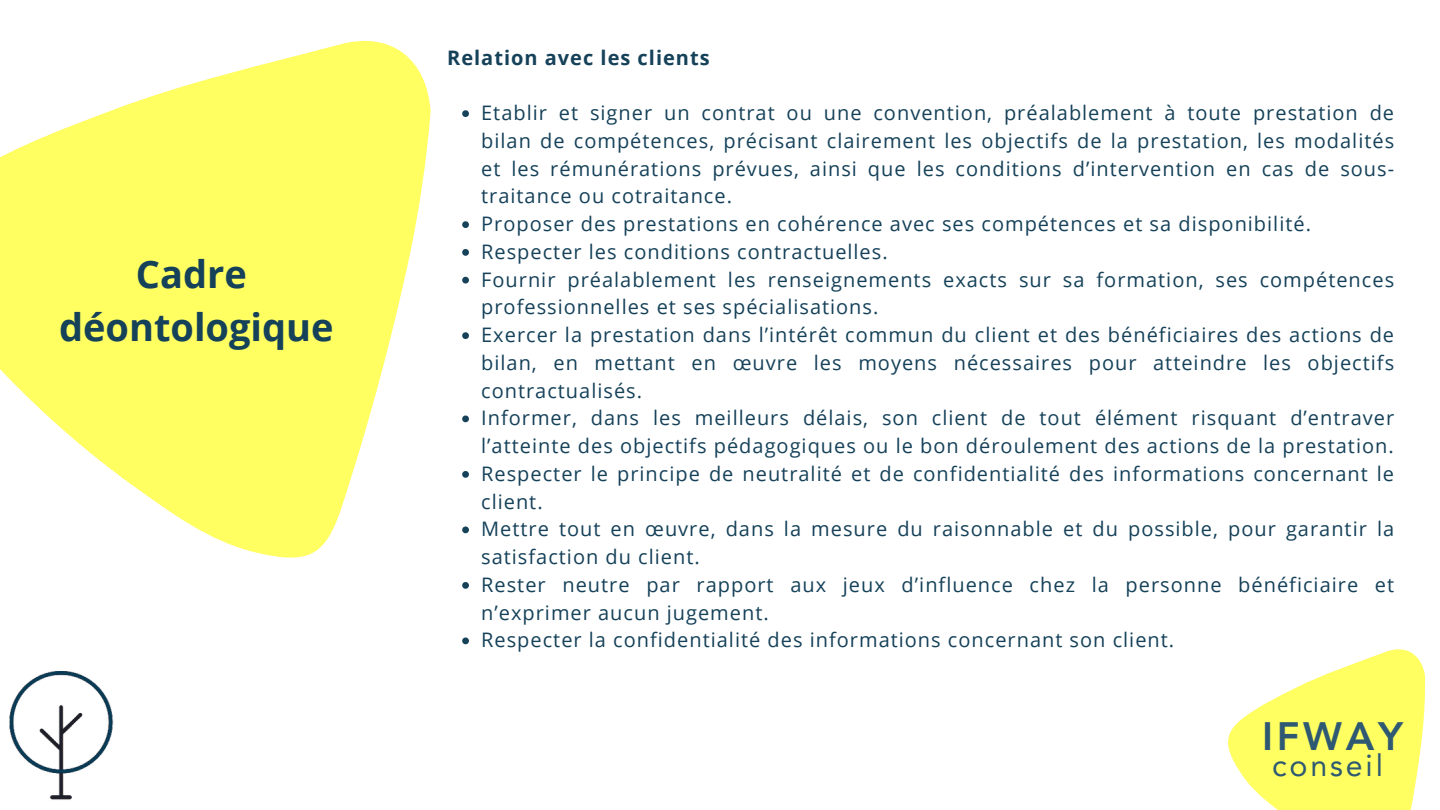
<style>
.page{position:relative;width:1440px;height:810px;background:#fff}
.page>*{position:absolute;margin:0;border:0;box-sizing:border-box;transform-origin:0 0}
.t1{font:800 39.6px "Avenir LT Pro";letter-spacing:.095em;color:#2f5972}
.t2{font:700 38px/52.5px "Open Sans";color:#154159;text-align:center}
.t3{font:30.4px "Avenir LT Pro";letter-spacing:.095em;color:#2f5972}
.t4{font:20px/27.8px "Open Sans";letter-spacing:.05em;color:#154159}
.t5{font:700 20px "Open Sans";letter-spacing:.05em;color:#154159}
</style>
<div class="page">
<svg style="left:1228px;top:649px;width:198px;height:161px"></svg>
<img style="left:9px;top:671px;width:105px;height:129px">
<svg style="left:0;top:40px;width:431px;height:518px;fill:#ffff62"></svg>
<svg style="left:462px;top:110px;width:7px;height:7px"></svg>
<svg style="left:462px;top:221px;width:7px;height:7px"></svg>
<svg style="left:462px;top:249px;width:7px;height:7px"></svg>
<svg style="left:462px;top:277px;width:7px;height:7px"></svg>
<svg style="left:462px;top:332px;width:7px;height:7px"></svg>
<svg style="left:462px;top:416px;width:7px;height:6px"></svg>
<svg style="left:462px;top:471px;width:7px;height:7px"></svg>
<svg style="left:462px;top:527px;width:7px;height:6px"></svg>
<svg style="left:462px;top:582px;width:7px;height:7px"></svg>
<svg style="left:462px;top:638px;width:7px;height:6px"></svg>
<p class="t2" style="left:59px;top:247px;width:276px">Cadre déontologique</p>
<p class="t5" style="left:447px;top:43px;width:264px">Relation avec les clients</p>
<p class="t4" style="left:481px;top:98px;width:915px;text-align:justify">Etablir et signer un contrat ou une convention, préalablement à toute prestation de bilan de compétences, précisant clairement les objectifs de la prestation, les modalités et les rémunérations prévues, ainsi que les conditions d’intervention en cas de sous&shy;traitance ou cotraitance.</p>
<p class="t4" style="left:481px;top:209px;width:831px">Proposer des prestations en cohérence avec ses compétences et sa disponibilité.</p>
<p class="t4" style="left:481px;top:237px;width:408px">Respecter les conditions contractuelles.</p>
<p class="t4" style="left:481px;top:265px;width:915px">Fournir préalablement les renseignements exacts sur sa formation, ses compétences professionnelles et ses spécialisations.</p>
<p class="t4" style="left:481px;top:320px;width:915px;text-align:justify">Exercer la prestation dans l’intérêt commun du client et des bénéficiaires des actions de bilan, en mettant en œuvre les moyens nécessaires pour atteindre les objectifs contractualisés.</p>
<p class="t4" style="left:481px;top:404px;width:915px">Informer, dans les meilleurs délais, son client de tout élément risquant d’entraver l’atteinte des objectifs pédagogiques ou le bon déroulement des actions de la prestation.</p>
<p class="t4" style="left:481px;top:459px;width:915px">Respecter le principe de neutralité et de confidentialité des informations concernant le client.</p>
<h2 class="t4" style="left:481px;top:515px;width:915px">Mettre tout en œuvre, dans la mesure du raisonnable et du possible, pour garantir la satisfaction du client.</h2>
<p class="t4" style="left:481px;top:570px;width:915px">Rester neutre par rapport aux jeux d’influence chez la personne bénéficiaire et n’exprimer aucun jugement.</p>
<h1 class="t4" style="left:481px;top:626px;width:695px">Respecter la confidentialité des informations concernant son client.</h1>
<h4 class="t1" style="left:1262px;top:720px;width:142px">IFWAY</h4>
<p class="t3" style="left:1272px;top:753px;width:112px">conseil</p>
</div>
